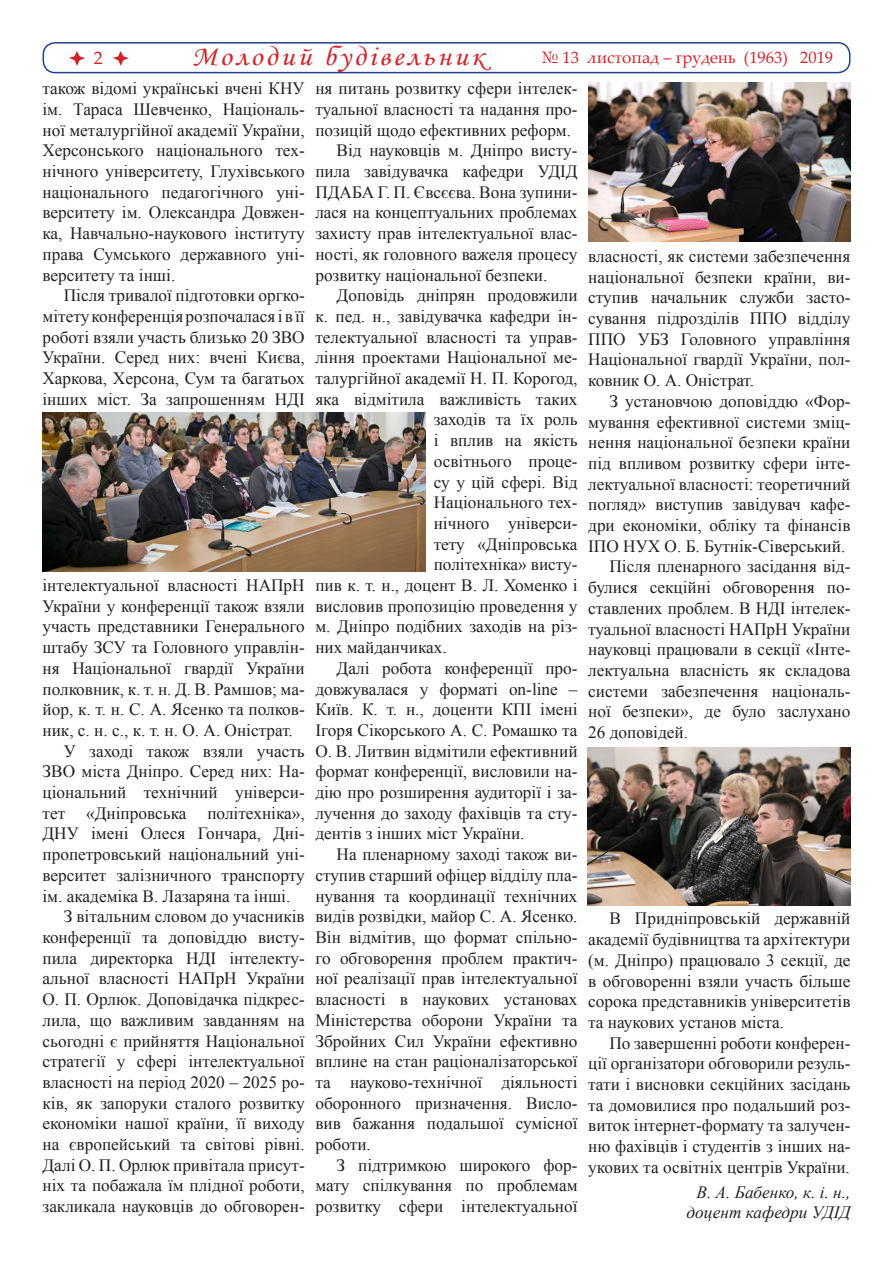
<style>
.page{position:relative;width:893px;height:1263px;background:#fff}
.page>*{position:absolute;margin:0;border:0;box-sizing:border-box;transform-origin:0 0}
.t1{font:28.2px "Monotype Corsiva";letter-spacing:.1em;color:#d1232a;scale:1.06 1}
.t2{font:18px "Palatino Linotype";color:#d1232a}
.t3{font:17.25px/20.7px "Times New Roman";color:#231f20;text-align:justify}
.ФИО{font:italic 17.25px "Times New Roman";color:#231f20}
.t4{font:16.5px "Palatino Linotype";color:#d1232a}
</style>
<div class="page">
<div style="left:43px;top:42px;width:807px;height:31px;border:2px solid #253f8e;border-radius:12px"></div>
<svg style="left:69px;top:51px;width:16px;height:15px"></svg>
<svg style="left:113px;top:51px;width:16px;height:15px"></svg>
<img style="left:587px;top:747px;width:263px;height:158px">
<img style="left:589px;top:82px;width:261px;height:159px">
<img style="left:43px;top:412px;width:382px;height:160px">
<p class="t2" style="left:94px;top:45px;width:10px">2</p>
<h1 class="t1" style="left:192px;top:39px;width:277px">Молодий будівельник</h1>
<p class="t4" style="left:540px;top:46px;width:295px">№ 13 листопад – грудень (1963) 2019</p>
<p class="t3" style="left:43px;top:78px;width:264px">також відомі українські вчені КНУ ім. Тараса Шевченко, Національ&shy;ної металургійної академії України, Херсонського національного тех&shy;нічного університету, Глухівського національного педагогічного уні&shy;верситету ім. Олександра Довжен&shy;ка, Навчально-наукового інституту права Сумського державного уні&shy;верситету та інші.</p>
<p class="t3" style="left:43px;top:285px;width:264px;text-indent:21px">Після тривалої підготовки оргко&shy;мітету конференція розпочалася і в її роботі взяли участь близько 20 ЗВО України. Серед них: вчені Києва, Харкова, Херсона, Сум та багатьох інших міст. За запрошенням НДІ</p>
<p class="t3" style="left:315px;top:78px;width:264px">ня питань розвитку сфери інтелек&shy;туальної власності та надання про&shy;позицій щодо ефективних реформ.</p>
<p class="t3" style="left:315px;top:140px;width:264px;text-indent:21px">Від науковців м. Дніпро висту&shy;пила завідувачка кафедри УДІД ПДАБА Г. П. Євсєєва. Вона зупини&shy;лася на концептуальних проблемах захисту прав інтелектуальної влас&shy;ності, як головного важеля процесу розвитку національної безпеки.</p>
<p class="t3" style="left:337px;top:285px;width:242px">Доповідь дніпрян продовжили</p>
<p class="t3" style="left:315px;top:305px;width:264px">к. пед. н., завідувачка кафедри ін-</p>
<p class="t3" style="left:315px;top:326px;width:264px">телектуальної власності та управ-</p>
<p class="t3" style="left:315px;top:347px;width:264px">ління проектами Національної ме-</p>
<p class="t3" style="left:315px;top:368px;width:264px">талургійної академії Н. П. Корогод,</p>
<p class="t3" style="left:315px;top:388px;width:264px">яка відмітила важливість таких</p>
<p class="t3" style="left:434px;top:409px;width:145px">заходів та їх роль</p>
<p class="t3" style="left:434px;top:430px;width:145px">і вплив на якість</p>
<p class="t3" style="left:434px;top:450px;width:145px">освітнього проце-</p>
<p class="t3" style="left:434px;top:471px;width:145px">су у цій сфері. Від</p>
<p class="t3" style="left:434px;top:492px;width:145px">Національного тех-</p>
<p class="t3" style="left:434px;top:512px;width:145px">нічного універси-</p>
<p class="t3" style="left:434px;top:533px;width:145px">тету «Дніпровська</p>
<p class="t3" style="left:434px;top:554px;width:145px">політехніка» висту-</p>
<p class="t3" style="left:315px;top:575px;width:264px">пив к. т. н., доцент В. Л. Хоменко і</p>
<p class="t3" style="left:315px;top:595px;width:264px">висловив пропозицію проведення у</p>
<p class="t3" style="left:315px;top:616px;width:264px">м. Дніпро подібних заходів на різ-</p>
<p class="t3" style="left:315px;top:637px;width:133px">них майданчиках.</p>
<p class="t3" style="left:315px;top:657px;width:264px;text-indent:21px">Далі робота конференції про&shy;довжувалася у форматі on-line – Київ. К. т. н., доценти КПІ імені Ігоря Сікорського А. С. Ромашко та О. В. Литвин відмітили ефективний формат конференції, висловили на&shy;дію про розширення аудиторії і за&shy;лучення до заходу фахівців та сту&shy;дентів з інших міст України.</p>
<p class="t3" style="left:315px;top:844px;width:264px;text-indent:21px">На пленарному заході також ви&shy;ступив старший офіцер відділу пла&shy;нування та координації технічних видів розвідки, майор С. А. Ясенко.<br>Він відмітив, що формат спільно&shy;го обговорення проблем практич&shy;ної реалізації прав інтелектуальної власності в наукових установах Міністерства оборони України та Збройних Сил України ефективно вплине на стан раціоналізаторської та науково-технічної діяльності оборонного призначення. Висло&shy;вив бажання подальшої сумісної роботи.</p>
<p class="t3" style="left:315px;top:1154px;width:264px;text-indent:21px">З підтримкою широкого фор&shy;мату спілкування по проблемам розвитку сфери інтелектуальної</p>
<p class="t3" style="left:588px;top:245px;width:264px">власності, як системи забезпечення національної безпеки країни, ви&shy;ступив начальник служби засто&shy;сування підрозділів ППО відділу ППО УБЗ Головного управління Національної гвардії України, пол&shy;ковник О. А. Оністрат.</p>
<p class="t3" style="left:588px;top:390px;width:264px;text-indent:21px">З установчою доповіддю «Фор&shy;мування ефективної системи зміц&shy;нення національної безпеки країни під впливом розвитку сфери інте&shy;лектуальної власності: теоретичний погляд» виступив завідувач кафе&shy;дри економіки, обліку та фінансів ІПО НУХ О. Б. Бутнік-Сіверський.</p>
<p class="t3" style="left:588px;top:556px;width:264px;text-indent:21px">Після пленарного засідання від&shy;булися секційні обговорення по&shy;ставлених проблем. В НДІ інтелек&shy;туальної власності НАПрН України науковці працювали в секції «Інте&shy;лектуальна власність як складова системи забезпечення національ&shy;ної безпеки», де було заслухано 26 доповідей.</p>
<p class="t3" style="left:43px;top:575px;width:264px">інтелектуальної власності НАПрН України у конференції також взяли участь представники Генерального штабу ЗСУ та Головного управлін&shy;ня Національної гвардії України полковник, к. т. н. Д. В. Рамшов; ма&shy;йор, к. т. н. С. А. Ясенко та полков&shy;ник, с. н. с., к. т. н. О. А. Оністрат.</p>
<p class="t3" style="left:43px;top:740px;width:264px;text-indent:21px">У заході також взяли участь ЗВО міста Дніпро. Серед них: На&shy;ціональний технічний універси&shy;тет «Дніпровська політехніка», ДНУ імені Олеся Гончара, Дні&shy;пропетровський національний уні&shy;верситет залізничного транспорту ім. академіка В. Лазаряна та інші.</p>
<p class="t3" style="left:43px;top:906px;width:264px;text-indent:21px">З вітальним словом до учасників конференції та доповіддю висту&shy;пила директорка НДІ інтелекту&shy;альної власності НАПрН України О. П. Орлюк. Доповідачка підкрес&shy;лила, що важливим завданням на сьогодні є прийняття Національної стратегії у сфері інтелектуальної власності на період 2020 – 2025 ро&shy;ків, як запоруки сталого розвитку економіки нашої країни, її виходу на європейський та світові рівні.<br>Далі О. П. Орлюк привітала присут&shy;ніх та побажала їм плідної роботи, закликала науковців до обговорен-</p>
<p class="t3" style="left:588px;top:908px;width:264px;text-indent:21px">В Придніпровській державній академії будівництва та архітектури (м. Дніпро) працювало 3 секції, де в обговоренні взяли участь більше сорока представників університетів та наукових установ міста.</p>
<p class="t3" style="left:588px;top:1032px;width:264px;text-indent:21px">По завершенні роботи конферен&shy;ції організатори обговорили резуль&shy;тати і висновки секційних засідань та домовилися про подальший роз&shy;виток інтернет-формату та залучен&shy;ню фахівців і студентів з інших на&shy;укових та освітніх центрів України.</p>
<p class="ФИО" style="left:696px;top:1180px;width:155px">В. А. Бабенко, к. і. н.,</p>
<p class="ФИО" style="left:686px;top:1201px;width:166px">доцент кафедри УДІД</p>
</div>
